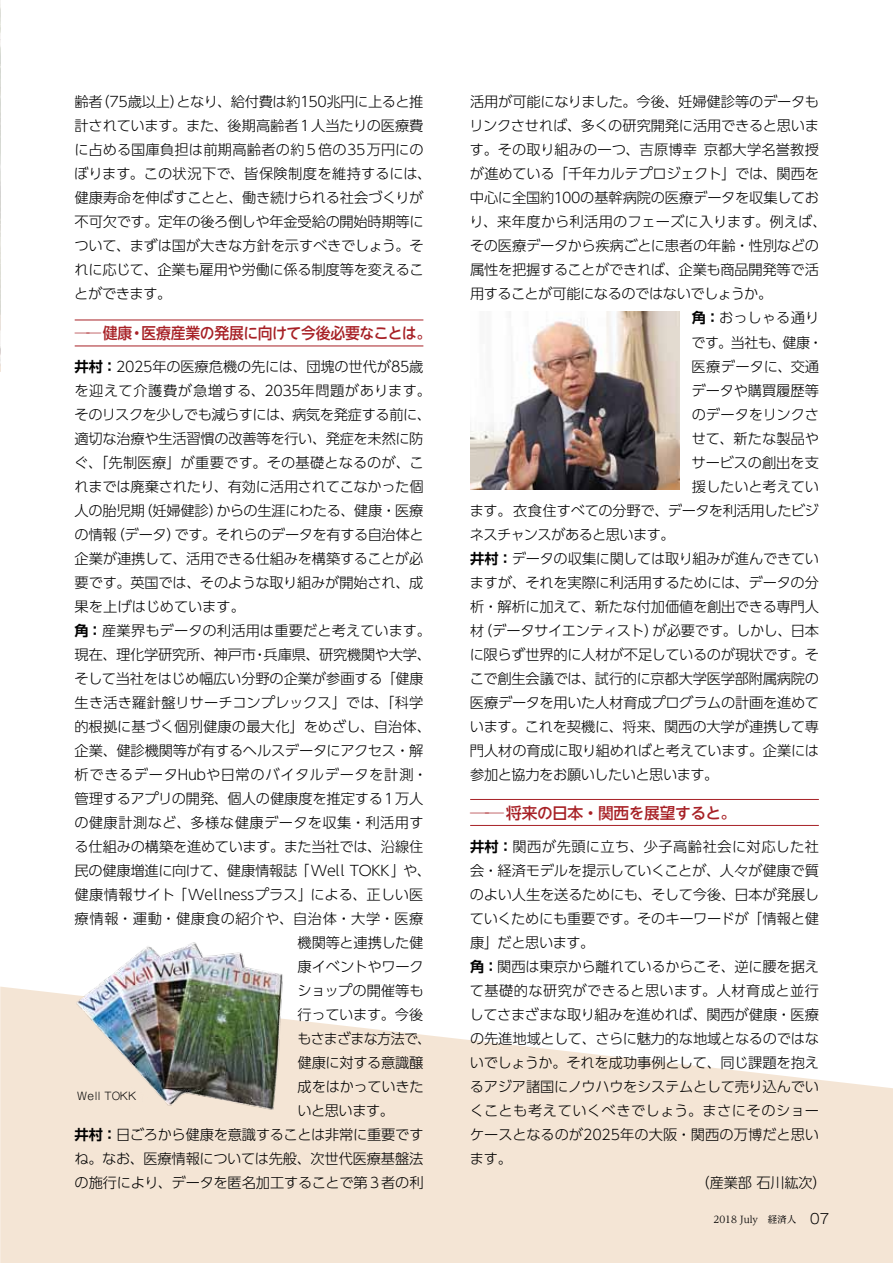
<style>
.page{position:relative;width:893px;height:1263px;background:#fff}
.page>*{position:absolute;margin:0;border:0;box-sizing:border-box;transform-origin:0 0}
.t1{font:500 15.75px "UD Shin Go NT Pro";letter-spacing:-.02em;color:#a72126;scale:.94 1}
.t2{font:500 15.75px "UD Shin Go NT Pro";letter-spacing:-.02em;color:#a72126}
.t3{font:300 14.25px/24px "UD Shin Go Pro";letter-spacing:-.015em;color:#000}
.t4{font:300 14.25px "UD Shin Go Pro";letter-spacing:.01em;color:#000}
.t5{font:300 14.25px "UD Shin Go Pro";letter-spacing:.005em;color:#000}
.t6{font:300 14.25px "UD Shin Go Pro";letter-spacing:.025em;color:#000}
.t7{font:300 14.25px "UD Shin Go Pro";letter-spacing:-.035em;color:#000}
.t8{font:300 14.25px "UD Shin Go Pro";letter-spacing:.04em;color:#000}
.t9{font:300 14.25px "UD Shin Go Pro";letter-spacing:.035em;color:#000}
.t10{font:300 14.25px "UD Shin Go Pro";letter-spacing:-.045em;color:#000}
.t11{font:300 14.25px "UD Shin Go Pro";letter-spacing:.03em;color:#000}
.t12{font:300 10.5px "Gothic MB101 Pro";letter-spacing:.01em;color:#000}
.t13{font:9.6px "UD Reimin Pro";color:#000}
.s1{font-family:"UD Shin Go Pro De";font-weight:700}
.s2{font-family:"Gothic MB101 Pro";font-weight:300;font-size:13.8px}
</style>
<div class="page">
<svg style="left:0;top:986px;width:893px;height:277px;fill:#f4e5d5"></svg>
<hr style="left:75px;top:320px;width:348px;height:1px;background:#a72126">
<hr style="left:75px;top:346px;width:348px;height:1px;background:#a72126">
<hr style="left:470px;top:799px;width:349px;height:1px;background:#a72126">
<hr style="left:470px;top:825px;width:349px;height:1px;background:#a72126">
<img style="left:73px;top:942px;width:215px;height:171px">
<img style="left:0;top:0;width:1px;height:372px">
<img style="left:471px;top:311px;width:208px;height:179px">
<p class="t3" style="left:74px;top:90px;width:359px">齢者（75歳以上）となり、給付費は約150兆円に上ると推計されています。また、後期高齢者１人当たりの医療費に占める国庫負担は前期高齢者の約５倍の35万円にのぼります。この状況下で、皆保険制度を維持するには、健康寿命を伸ばすことと、働き続けられる社会づくりが不可欠です。定年の後ろ倒しや年金受給の開始時期等について、まずは国が大きな方針を示すべきでしょう。それに応じて、企業も雇用や労働に係る制度等を変えることができます。</p>
<p class="t1" style="left:75px;top:320px;width:381px"><span class="s1">──</span>健康・医療産業の発展に向けて今後必要なことは。</p>
<p class="t3" style="left:75px;top:354px;width:350px"><span class="s1">井村：</span>2025年の医療危機の先には、団塊の世代が85歳</p>
<p class="t9" style="left:74px;top:379px;width:358px">を迎えて介護費が急増する、2035年問題があります。</p>
<p class="t7" style="left:75px;top:403px;width:358px">そのリスクを少しでも減らすには、病気を発症する前に、</p>
<p class="t3" style="left:75px;top:426px;width:350px">適切な治療や生活習慣の改善等を行い、発症を未然に防</p>
<p class="t4" style="left:74px;top:451px;width:351px">ぐ、「先制医療」が重要です。その基礎となるのが、こ</p>
<p class="t3" style="left:75px;top:474px;width:351px">れまでは廃棄されたり、有効に活用されてこなかった個</p>
<p class="t3" style="left:75px;top:498px;width:350px">人の胎児期（妊婦健診）からの生涯にわたる、健康・医療</p>
<p class="t3" style="left:75px;top:522px;width:351px">の情報（データ）です。それらのデータを有する自治体と</p>
<p class="t3" style="left:75px;top:546px;width:350px">企業が連携して、活用できる仕組みを構築することが必</p>
<p class="t3" style="left:75px;top:570px;width:350px">要です。英国では、そのような取り組みが開始され、成</p>
<p class="t3" style="left:75px;top:594px;width:172px">果を上げはじめています。</p>
<p class="t5" style="left:75px;top:619px;width:358px"><span class="s1">角：</span>産業界もデータの利活用は重要だと考えています。</p>
<p class="t3" style="left:75px;top:642px;width:358px">現在、理化学研究所、神戸市・兵庫県、研究機関や大学、</p>
<p class="t3" style="left:75px;top:666px;width:350px">そして当社をはじめ幅広い分野の企業が参画する「健康</p>
<p class="t4" style="left:75px;top:691px;width:350px">生き活き羅針盤リサーチコンプレックス」では、「科学</p>
<p class="t5" style="left:74px;top:715px;width:358px">的根拠に基づく個別健康の最大化」をめざし、自治体、</p>
<p class="t3" style="left:75px;top:738px;width:350px">企業、健診機関等が有するヘルスデータにアクセス・解</p>
<p class="t8" style="left:75px;top:763px;width:354px">析できるデータHubや日常のバイタルデータを計測・</p>
<p class="t3" style="left:75px;top:786px;width:350px">管理するアプリの開発、個人の健康度を推定する１万人</p>
<p class="t11" style="left:75px;top:811px;width:351px">の健康計測など、多様な健康データを収集・利活用す</p>
<p class="t3" style="left:74px;top:834px;width:351px">る仕組みの構築を進めています。また当社では、沿線住</p>
<p class="t3" style="left:75px;top:858px;width:358px">民の健康増進に向けて、健康情報誌「Well TOKK」や、</p>
<p class="t5" style="left:75px;top:883px;width:350px">健康情報サイト「Wellnessプラス」による、正しい医</p>
<p class="t8" style="left:75px;top:907px;width:350px">療情報・運動・健康食の紹介や、自治体・大学・医療</p>
<p class="t3" style="left:298px;top:930px;width:127px">機関等と連携した健</p>
<p class="t3" style="left:298px;top:954px;width:128px">康イベントやワーク</p>
<p class="t3" style="left:297px;top:978px;width:128px">ショップの開催等も</p>
<p class="t3" style="left:298px;top:1002px;width:127px">行っています。今後</p>
<p class="t10" style="left:297px;top:1027px;width:135px">もさまざまな方法で、</p>
<p class="t3" style="left:298px;top:1050px;width:127px">健康に対する意識醸</p>
<p class="t3" style="left:298px;top:1074px;width:127px">成をはかっていきた</p>
<p class="t3" style="left:297px;top:1098px;width:98px">いと思います。</p>
<p class="t3" style="left:75px;top:1122px;width:350px"><span class="s1">井村：</span>日ごろから健康を意識することは非常に重要です</p>
<p class="t3" style="left:74px;top:1146px;width:350px">ね。なお、医療情報については先般、次世代医療基盤法</p>
<p class="t3" style="left:75px;top:1170px;width:351px">の施行により、データを匿名加工することで第３者の利</p>
<p class="t12" style="left:77px;top:1087px;width:61px">Well TOKK</p>
<p class="t3" style="left:470px;top:90px;width:351px">活用が可能になりました。今後、妊婦健診等のデータも</p>
<p class="t3" style="left:470px;top:114px;width:351px">リンクさせれば、多くの研究開発に活用できると思いま</p>
<p class="t4" style="left:470px;top:139px;width:350px">す。その取り組みの一つ、吉原博幸 京都大学名誉教授</p>
<p class="t3" style="left:470px;top:162px;width:351px">が進めている「千年カルテプロジェクト」では、関西を</p>
<p class="t3" style="left:470px;top:186px;width:351px">中心に全国約100の基幹病院の医療データを収集してお</p>
<p class="t4" style="left:470px;top:211px;width:358px">り、来年度から利活用のフェーズに入ります。例えば、</p>
<p class="t3" style="left:470px;top:234px;width:351px">その医療データから疾病ごとに患者の年齢・性別などの</p>
<p class="t3" style="left:470px;top:258px;width:350px">属性を把握することができれば、企業も商品開発等で活</p>
<p class="t7" style="left:470px;top:283px;width:304px">用することが可能になるのではないでしょうか。</p>
<p class="t4" style="left:692px;top:307px;width:129px"><span class="s1">角：</span>おっしゃる通り</p>
<p class="t3" style="left:692px;top:330px;width:133px">です。当社も、健康・</p>
<p class="t4" style="left:692px;top:355px;width:129px">医療データに、交通</p>
<p class="t3" style="left:692px;top:378px;width:129px">データや購買履歴等</p>
<p class="t3" style="left:692px;top:402px;width:129px">のデータをリンクさ</p>
<p class="t3" style="left:692px;top:426px;width:129px">せて、新たな製品や</p>
<p class="t3" style="left:692px;top:450px;width:129px">サービスの創出を支</p>
<p class="t3" style="left:692px;top:474px;width:129px">援したいと考えてい</p>
<p class="t3" style="left:470px;top:498px;width:350px">ます。衣食住すべての分野で、データを利活用したビジ</p>
<p class="t10" style="left:470px;top:523px;width:206px">ネスチャンスがあると思います。</p>
<p class="t3" style="left:470px;top:546px;width:350px"><span class="s1">井村：</span>データの収集に関しては取り組みが進んできてい</p>
<p class="t3" style="left:470px;top:570px;width:351px">ますが、それを実際に利活用するためには、データの分</p>
<p class="t3" style="left:470px;top:594px;width:350px">析・解析に加えて、新たな付加価値を創出できる専門人</p>
<p class="t3" style="left:470px;top:618px;width:350px">材（データサイエンティスト）が必要です。しかし、日本</p>
<p class="t3" style="left:470px;top:642px;width:351px">に限らず世界的に人材が不足しているのが現状です。そ</p>
<p class="t3" style="left:470px;top:666px;width:351px">こで創生会議では、試行的に京都大学医学部附属病院の</p>
<p class="t3" style="left:470px;top:690px;width:351px">医療データを用いた人材育成プログラムの計画を進めて</p>
<p class="t3" style="left:470px;top:714px;width:351px">います。これを契機に、将来、関西の大学が連携して専</p>
<p class="t3" style="left:470px;top:738px;width:351px">門人材の育成に取り組めればと考えています。企業には</p>
<p class="t7" style="left:470px;top:762px;width:250px">参加と協力をお願いしたいと思います。</p>
<p class="t2" style="left:470px;top:800px;width:267px"><span class="s1">──</span>将来の日本・関西を展望すると。</p>
<p class="t6" style="left:470px;top:835px;width:350px"><span class="s1">井村：</span>関西が先頭に立ち、少子高齢社会に対応した社</p>
<p class="t3" style="left:470px;top:858px;width:350px">会・経済モデルを提示していくことが、人々が健康で質</p>
<p class="t3" style="left:470px;top:882px;width:351px">のよい人生を送るためにも、そして今後、日本が発展し</p>
<p class="t3" style="left:470px;top:906px;width:350px">ていくためにも重要です。そのキーワードが「情報と健</p>
<p class="t3" style="left:470px;top:930px;width:126px">康」だと思います。</p>
<p class="t3" style="left:470px;top:954px;width:350px"><span class="s1">角：</span>関西は東京から離れているからこそ、逆に腰を据え</p>
<p class="t6" style="left:470px;top:979px;width:351px">て基礎的な研究ができると思います。人材育成と並行</p>
<p class="t3" style="left:470px;top:1002px;width:351px">してさまざまな取り組みを進めれば、関西が健康・医療</p>
<p class="t3" style="left:470px;top:1026px;width:350px">の先進地域として、さらに魅力的な地域となるのではな</p>
<p class="t3" style="left:470px;top:1050px;width:351px">いでしょうか。それを成功事例として、同じ課題を抱え</p>
<p class="t3" style="left:470px;top:1074px;width:351px">るアジア諸国にノウハウをシステムとして売り込んでい</p>
<p class="t6" style="left:470px;top:1099px;width:351px">くことも考えていくべきでしょう。まさにそのショー</p>
<p class="t3" style="left:470px;top:1122px;width:351px">ケースとなるのが2025年の大阪・関西の万博だと思い</p>
<p class="t3" style="left:470px;top:1146px;width:44px">ます。</p>
<p class="t3" style="left:696px;top:1170px;width:133px">（産業部 石川紘次）</p>
<p class="t13" style="left:714px;top:1211px;width:117px">2018 July　経済人 <span class="s2">07</span></p>
</div>
